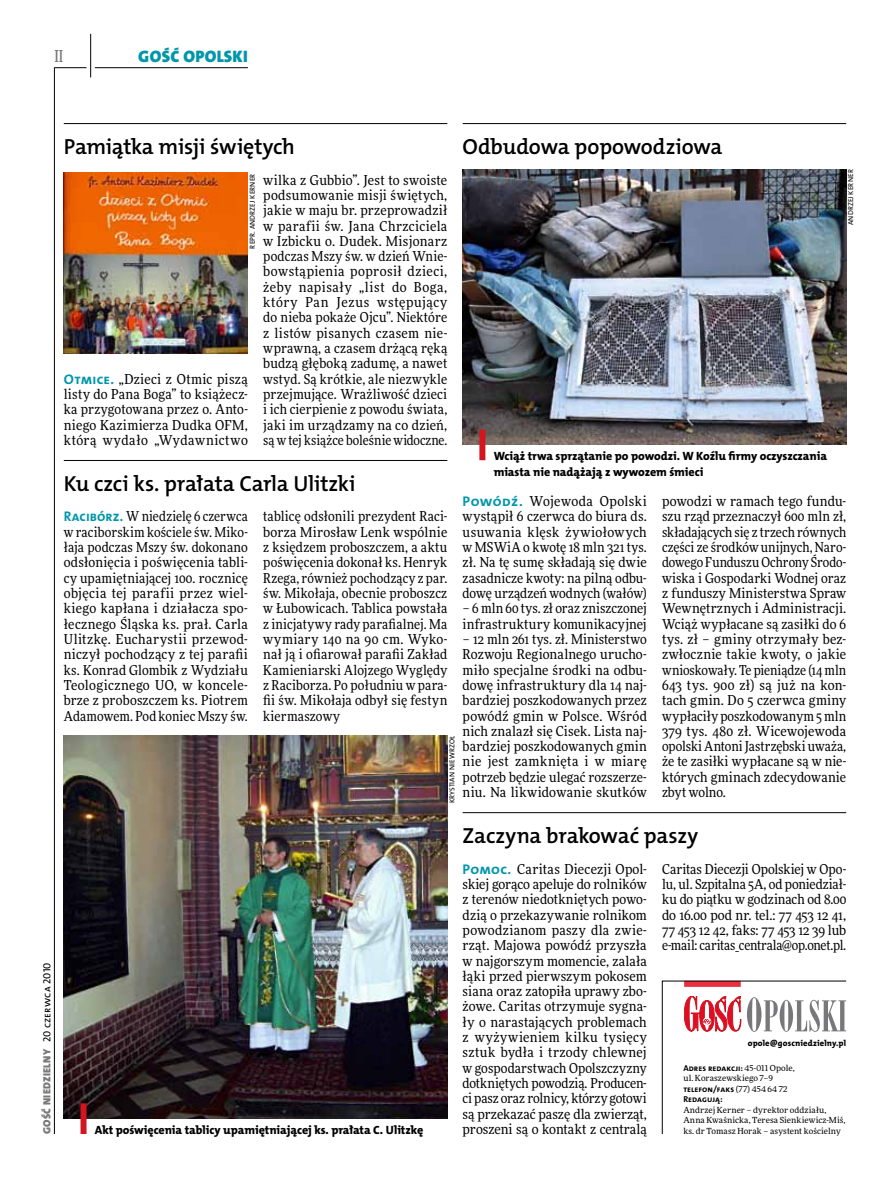
<style>
.page{position:relative;width:893px;height:1191px;background:#fff}
.page>*{position:absolute;margin:0;border:0;box-sizing:border-box;transform-origin:0 0}
.t1{font:21.9px "The Mix HP6 Se Bld";letter-spacing:-.01em;color:#000}
.t2{font:16.65px "The Mix HP9 Blk";letter-spacing:.02em;color:#0096aa}
.t3{font:500 16.5px "Freeday Narrow";color:#787779;scale:.9 1}
.t4{font:13.65px/15.3px "Freeday Narrow News";letter-spacing:.01em;color:#000;text-align:justify}
.t5{font:12px/15.3px "The Mix HP8 Ex Bld";letter-spacing:-.005em;color:#000}
.t6{font:10.5px "The Mix HP9 Blk";letter-spacing:.025em;color:#787779}
.t7{font:8.55px/10.5px "The Mix HP7 Bld";letter-spacing:.005em;color:#000}
.t8{font:8.55px "The Mix HP8 Ex Bld";letter-spacing:.015em;color:#000}
.t9{font:8.4px/10.5px "Freeday News";letter-spacing:.01em;color:#000}
.t10{font:7.2px "The Mix HP5 Plain";letter-spacing:.015em;color:#000}
.s1{font-family:"The Mix HP7 Bld";font-size:13.95px;color:#0096aa}
.s2{font-family:"The Mix HP5 Plain";color:#000}
.s3{font-family:"Freeday News";font-size:8.4px}
</style>
<div class="page">
<hr style="left:54px;top:67px;width:1px;height:1067px;background:#000">
<hr style="left:90px;top:34px;width:1px;height:43px;background:#000">
<hr style="left:54px;top:67px;width:32px;height:1px;background:#000">
<hr style="left:95px;top:67px;width:153px;height:1px;background:#000">
<hr style="left:463px;top:812px;width:383px;height:1px;background:#000">
<svg style="left:662px;top:980px;width:185px;height:154px"></svg>
<hr style="left:64px;top:460px;width:383px;height:1px;background:#000">
<hr style="left:64px;top:123px;width:383px;height:1px;background:#000">
<img style="left:64px;top:736px;width:383px;height:382px">
<img style="left:64px;top:173px;width:184px;height:180px">
<img style="left:463px;top:169px;width:383px;height:276px">
<div style="left:81px;top:1103px;width:6px;height:31px;background:#d3151f"></div>
<div style="left:479px;top:429px;width:6px;height:31px;background:#d3151f"></div>
<hr style="left:463px;top:123px;width:383px;height:1px;background:#000">
<p class="t3" style="left:54px;top:46px;width:11px">II</p>
<p class="t2" style="left:138px;top:46px;width:111px">GOŚĆ OPOLSKI</p>
<h1 class="t1" style="left:64px;top:132px;width:233px">Pamiątka misji świętych</h1>
<p class="t10" style="left:248px;top:249px;width:76px;rotate:-90deg">repr. Andrzej Kerner</p>
<p class="t4" style="left:263px;top:172px;width:186px">wilka z Gubbio”. Jest to swoiste podsumowanie misji świętych, jakie w maju br. przeprowadził w parafii św. Jana Chrzciciela w Izbicku o. Dudek. Misjonarz podczas Mszy św. w dzień Wnie&shy;bowstąpienia poprosił dzieci, żeby napisały „list do Boga, który Pan Jezus wstępujący do nieba pokaże Ojcu”. Niektóre z listów pisanych czasem nie&shy;wprawną, a czasem drżącą ręką budzą głęboką zadumę, a nawet wstyd. Są krótkie, ale niezwykle przejmujące. Wrażliwość dzieci i ich cierpienie z powodu świata, jaki im urządzamy na co dzień, są w tej książce boleśnie widoczne.</p>
<p class="t4" style="left:64px;top:371px;width:186px"><span class="s1">Otmice.</span> „Dzieci z Otmic piszą listy do Pana Boga” to książecz&shy;ka przygotowana przez o. Anto&shy;niego Kazimierza Dudka OFM, którą wydało „Wydawnictwo</p>
<h1 class="t1" style="left:463px;top:132px;width:261px">Odbudowa popowodziowa</h1>
<p class="t10" style="left:846px;top:225px;width:57px;rotate:-90deg">Andrzej Kerner</p>
<p class="t5" style="left:494px;top:448px;width:335px">Wciąż trwa sprzątanie po powodzi. W Koźlu firmy oczyszczania miasta nie nadążają z wywozem śmieci</p>
<h1 class="t1" style="left:64px;top:469px;width:293px">Ku czci ks. prałata Carla Ulitzki</h1>
<p class="t4" style="left:463px;top:493px;width:186px"><span class="s1">Powódź.</span> Wojewoda Opolski wystąpił 6 czerwca do biura ds. usuwania klęsk żywiołowych w MSWiA o kwotę 18 mln 321 tys. zł. Na tę sumę składają się dwie zasadnicze kwoty: na pilną odbu&shy;dowę urządzeń wodnych (wałów)</p>
<p class="t4" style="left:463px;top:600px;width:186px">– 6 mln 60 tys. zł oraz zniszczonej infrastruktury komunikacyjnej</p>
<p class="t4" style="left:463px;top:631px;width:186px">– 12 mln 261 tys. zł. Ministerstwo Rozwoju Regionalnego urucho&shy;miło specjalne środki na odbu&shy;dowę infrastruktury dla 14 naj&shy;bardziej poszkodowanych przez powódź gmin w Polsce. Wśród nich znalazł się Cisek. Lista naj&shy;bardziej poszkodowanych gmin nie jest zamknięta i w miarę potrzeb będzie ulegać rozszerze&shy;niu. Na likwidowanie skutków</p>
<p class="t4" style="left:662px;top:493px;width:186px">powodzi w ramach tego fundu&shy;szu rząd przeznaczył 600 mln zł, składających się z trzech równych części ze środków unijnych, Naro&shy;dowego Funduszu Ochrony Środo&shy;wiska i Gospodarki Wodnej oraz z funduszy Ministerstwa Spraw Wewnętrznych i Administracji.<br>Wciąż wypłacane są zasiłki do 6 tys. zł – gminy otrzymały bez&shy;zwłocznie takie kwoty, o jakie wnioskowały. Te pieniądze (14 mln 643 tys. 900 zł) są już na kon&shy;tach gmin. Do 5 czerwca gminy wypłaciły poszkodowanym 5 mln 379 tys. 480 zł. Wicewojewoda opolski Antoni Jastrzębski uważa, że te zasiłki wypłacane są w nie&shy;których gminach zdecydowanie zbyt wolno.</p>
<p class="t4" style="left:64px;top:509px;width:186px"><span class="s1">Racibórz.</span> W niedzielę 6 czerwca w raciborskim kościele św. Miko&shy;łaja podczas Mszy św. dokonano odsłonięcia i poświęcenia tabli&shy;cy upamiętniającej 100. rocznicę objęcia tej parafii przez wiel&shy;kiego kapłana i działacza spo&shy;łecznego Śląska ks. prał. Carla Ulitzkę. Eucharystii przewod&shy;niczył pochodzący z tej parafii ks. Konrad Glombik z Wydziału Teologicznego UO, w koncele&shy;brze z proboszczem ks. Piotrem Adamowem. Pod koniec Mszy św.</p>
<p class="t4" style="left:263px;top:509px;width:186px">tablicę odsłonili prezydent Raci&shy;borza Mirosław Lenk wspólnie z księdzem proboszczem, a aktu poświęcenia dokonał ks. Henryk Rzega, również pochodzący z par. św. Mikołaja, obecnie proboszcz w Łubowicach. Tablica powstała z inicjatywy rady parafialnej. Ma wymiary 140 na 90 cm. Wyko&shy;nał ją i ofiarował parafii Zakład Kamieniarski Alojzego Wyględy z Raciborza. Po południu w para&shy;fii św. Mikołaja odbył się festyn kiermaszowy</p>
<p class="t10" style="left:447px;top:803px;width:69px;rotate:-90deg">Krystian N iewrzoł</p>
<p class="t6" style="left:40px;top:1134px;width:173px;rotate:-90deg">GOŚĆ NIEDZIELNY <span class="s2">20 czerwca 2010</span></p>
<p class="t5" style="left:95px;top:1122px;width:330px">Akt poświęcenia tablicy upamiętniającej ks. prałata C. Ulitzkę</p>
<h1 class="t1" style="left:463px;top:821px;width:237px">Zaczyna brakować paszy</h1>
<p class="t4" style="left:463px;top:861px;width:186px"><span class="s1">Pomoc.</span> Caritas Diecezji Opol&shy;skiej gorąco apeluje do rolników z terenów niedotkniętych powo&shy;dzią o przekazywanie rolnikom powodzianom paszy dla zwie&shy;rząt. Majowa powódź przyszła w najgorszym momencie, zalała łąki przed pierwszym pokosem siana oraz zatopiła uprawy zbo&shy;żowe. Caritas otrzymuje sygna&shy;ły o narastających problemach z wyżywieniem kilku tysięcy sztuk bydła i trzody chlewnej w gospodarstwach Opolszczyzny dotkniętych powodzią. Producen&shy;ci pasz oraz rolnicy, którzy gotowi są przekazać paszę dla zwierząt, proszeni są o kontakt z centralą</p>
<p class="t4" style="left:662px;top:861px;width:186px">Caritas Diecezji Opolskiej w Opo&shy;lu, ul. Szpitalna 5A, od poniedział&shy;ku do piątku w godzinach od 8.00 do 16.00 pod nr. tel.: 77 453 12 41, 77 453 12 42, faks: 77 453 12 39 lub e-mail: caritas_centrala@op.onet.pl.</p>
<p class="t8" style="left:748px;top:1038px;width:100px">opole@goscniedzielny.pl</p>
<p class="t7" style="left:683px;top:1063px;width:113px">Adres redakcji: <span class="s3">45-011 Opole,</span></p>
<p class="t9" style="left:683px;top:1073px;width:91px">ul. Koraszewskiego 7–9</p>
<p class="t7" style="left:683px;top:1084px;width:106px">telefon/faks <span class="s3">(77) 454 64 72<br></span>Redagują:</p>
<p class="t9" style="left:683px;top:1104px;width:164px">Andrzej Kerner – dyrektor oddziału,<br>Anna Kwaśnicka, Teresa Sienkiewicz-Miś, ks. dr Tomasz Horak – asystent kościelny</p>
</div>
